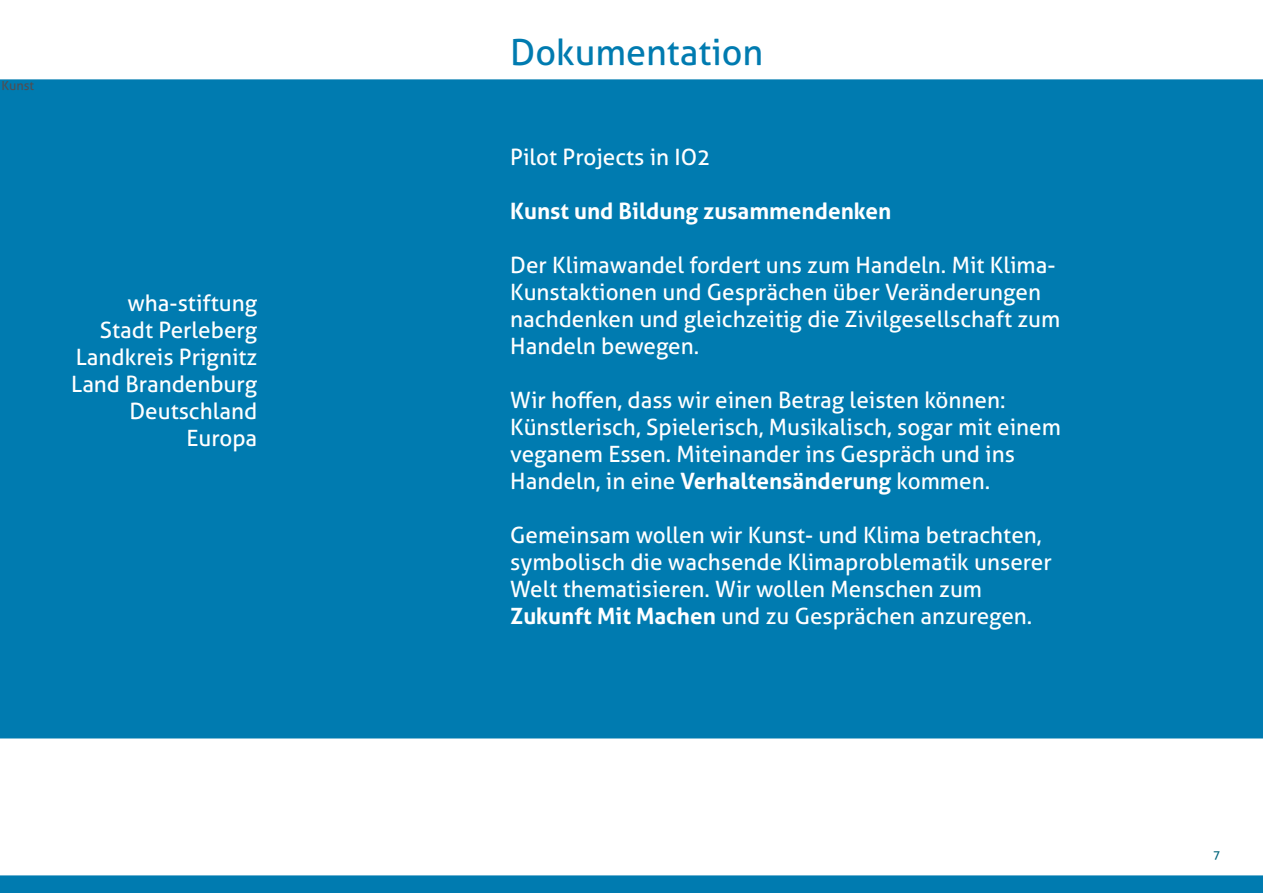
<style>
.page{position:relative;width:1263px;height:893px;background:#fff}
.page>*{position:absolute;margin:0;border:0;box-sizing:border-box;transform-origin:0 0}
.t1{font:36px "Aller";color:#007bb0}
.t2{font:22.5px/27px "Aller";color:#fff}
.t3{font:700 22.5px "Aller";color:#fff}
.t4{font:12.75px "Aller";color:#504e53}
.t5{font:12px "Aller";color:#00657b}
.s1{font-weight:700}
</style>
<div class="page">
<div style="left:1px;top:80px;width:1261px;height:658px;background:#007bb0"></div>
<div style="left:0;top:875px;width:1263px;height:18px;background:#007bb0"></div>
<p class="t4" style="left:2px;top:78px;width:34px">Kunst</p>
<p class="t2" style="left:71px;top:289px;width:188px;text-align:right">wha-stiftung<br>Stadt Perleberg<br>Landkreis Prignitz<br>Land Brandenburg<br>Deutschland<br>Europa</p>
<h1 class="t1" style="left:510px;top:30px;width:255px">Dokumentation</h1>
<p class="t2" style="left:510px;top:144px;width:202px">Pilot Projects in IO2</p>
<p class="t3" style="left:510px;top:198px;width:382px">Kunst und Bildung zusammendenken</p>
<p class="t2" style="left:510px;top:252px;width:551px">Der Klimawandel fordert uns zum Handeln. Mit Klima-Kunstaktionen und Gesprächen über Veränderungen nachdenken und gleichzeitig die Zivilgesellschaft zum Handeln bewegen.</p>
<p class="t2" style="left:510px;top:387px;width:552px">Wir hoffen, dass wir einen Betrag leisten können:<br>Künstlerisch, Spielerisch, Musikalisch, sogar mit einem veganem Essen. Miteinander ins Gespräch und ins Handeln, in eine <span class="s1">Verhaltensänderung</span> kommen.</p>
<p class="t2" style="left:510px;top:522px;width:543px">Gemeinsam wollen wir Kunst- und Klima betrachten, symbolisch die wachsende Klimaproblematik unserer Welt thematisieren. Wir wollen Menschen zum <span class="s1">Zukunft Mit Machen</span> und zu Gesprächen anzuregen.</p>
<p class="t5" style="left:1213px;top:848px;width:9px">7</p>
</div>
